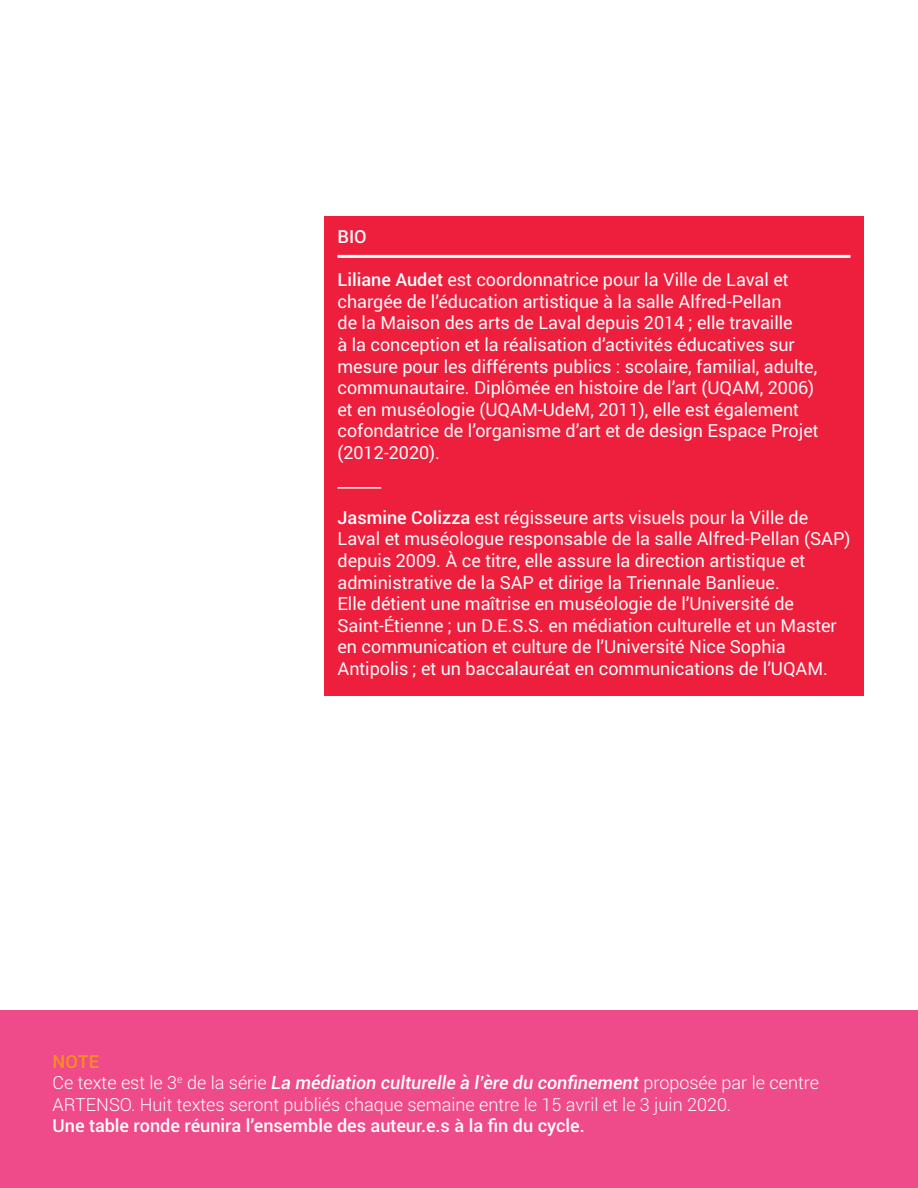
<style>
.page{position:relative;width:918px;height:1188px;background:#fff}
.page>*{position:absolute;margin:0;border:0;box-sizing:border-box;transform-origin:0 0}
.t1{font:18px/21.6px "Roboto";color:#fff}
.t2{font:300 18px/21.6px "Roboto";color:#fff}
.t3{font:500 18px "Roboto";color:#fff}
.s1{font-weight:500}
.s2{font-weight:500;color:#f78f1e}
.s3{font-weight:500;font-style:italic}
</style>
<div class="page">
<div style="left:0;top:1010px;width:918px;height:178px;background:#ef4a89"></div>
<div style="left:324px;top:216px;width:540px;height:480px;background:#ee1f3d"></div>
<hr style="left:338px;top:255px;width:512px;height:3px;background:#fff">
<hr style="left:338px;top:487px;width:43px;height:2px;background:#fff">
<p class="t3" style="left:338px;top:224px;width:31px">BIO</p>
<p class="t1" style="left:338px;top:268px;width:483px"><span class="s1">Liliane Audet</span> est coordonnatrice pour la Ville de Laval et chargée de l’éducation artistique à la salle Alfred-Pellan<br>de la Maison des arts de Laval depuis 2014 ; elle travaille<br>à la conception et la réalisation d’activités éducatives sur mesure pour les différents publics : scolaire, familial, adulte, communautaire. Diplômée en histoire de l’art (UQAM, 2006) et en muséologie (UQAM-UdeM, 2011), elle est également cofondatrice de l’organisme d’art et de design Espace Projet (2012-2020).</p>
<p class="t1" style="left:338px;top:506px;width:515px"><span class="s1">Jasmine Colizza</span> est régisseure arts visuels pour la Ville de Laval et muséologue responsable de la salle Alfred-Pellan (SAP) depuis 2009. À ce titre, elle assure la direction artistique et administrative de la SAP et dirige la Triennale Banlieue.<br>Elle détient une maîtrise en muséologie de l’Université de Saint-Étienne ; un D.E.S.S. en médiation culturelle et un Master en communication et culture de l’Université Nice Sophia Antipolis ; et un baccalauréat en communications de l’UQAM.</p>
<p class="t2" style="left:53px;top:1050px;width:768px"><span class="s2">NOTE<br></span>Ce texte est le 3<sup>e</sup> de la série <span class="s3">La médiation culturelle à l’ère du confinement</span> proposée par le centre<br>ARTENSO. Huit textes seront publiés chaque semaine entre le 15 avril et le 3 juin 2020.</p>
<p class="t3" style="left:53px;top:1113px;width:534px">Une table ronde réunira l’ensemble des auteur.e.s à la fin du cycle.</p>
</div>
